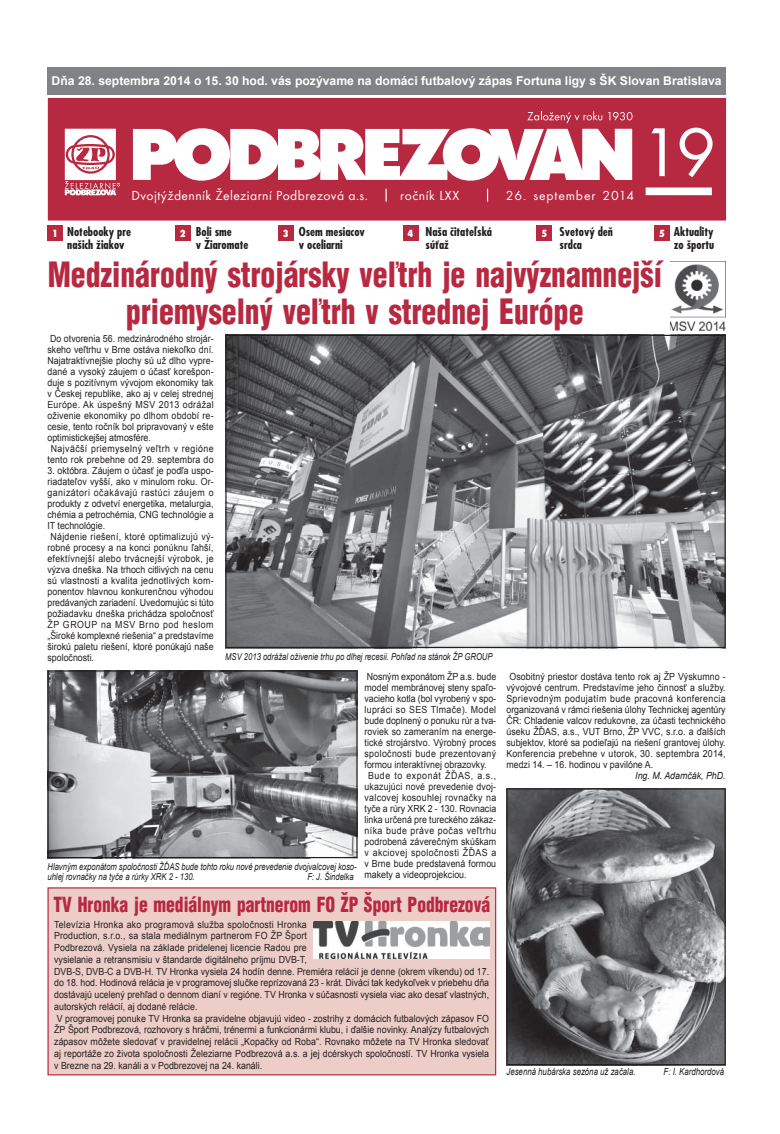
<style>
.page{position:relative;width:780px;height:1134px;background:#fff}
.page>*{position:absolute;margin:0;border:0;box-sizing:border-box;transform-origin:0 0}
.t1{font:71.75px "Futura TEE";color:#fff}
.t2{font:900 34px/36.4px "Switzerland Cond";color:#b72841;text-align:center;scale:.87 1}
.t3{font:900 20.38px "Switzerland Cond";color:#b72841;scale:.86 1}
.t4{font:13.62px "Futura TEE";letter-spacing:.03em;color:#fff}
.t5{font:13.62px "Futura TEE";letter-spacing:.065em;color:#fff}
.t6{font:700 12.25px "Arial";color:#fff}
.t7{font:700 12px/13.1px "Fujiyama";color:#231f20}
.t8{font:9.75px/11.8px "Arial";letter-spacing:.005em;color:#231f20;scale:.9 1}
.t9{font:9.75px "Arial";letter-spacing:.035em;color:#231f20;scale:.9 1}
.t10{font:9.75px "Arial";letter-spacing:.045em;color:#231f20;scale:.9 1}
.t11{font:9.75px "Arial";letter-spacing:.025em;color:#231f20;scale:.9 1}
.t12{font:9.75px "Arial";letter-spacing:.055em;color:#231f20;scale:.9 1}
.t13{font:italic 9.75px "Arial";color:#231f20;scale:.8 1}
.t14{font:9.75px "Arial";letter-spacing:.03em;color:#231f20;scale:.9 1}
.t15{font:9.75px "Arial";letter-spacing:.06em;color:#231f20;scale:.9 1}
.t16{font:italic 9.75px "Arial";color:#231f20;scale:.9 1}
.t17{font:italic 9.62px/10.8px "Arial";color:#231f20;scale:.8 1}
.t18{font:800 9.62px "Fujiyama";color:#fff}
</style>
<div class="page">
<svg style="left:48px;top:98px;width:678px;height:123px;background:#bb364d"></svg>
<svg style="left:133px;top:111px;width:499px;height:70px"></svg>
<svg style="left:385px;top:189px;width:1px;height:13px"></svg>
<svg style="left:487px;top:189px;width:1px;height:13px"></svg>
<div style="left:47px;top:225px;width:16px;height:16px;background:#b72841"></div>
<div style="left:175px;top:225px;width:15px;height:16px;background:#b72841"></div>
<div style="left:278px;top:225px;width:15px;height:16px;background:#b72841"></div>
<div style="left:403px;top:225px;width:15px;height:16px;background:#b72841"></div>
<div style="left:537px;top:225px;width:15px;height:16px;background:#b72841"></div>
<div style="left:654px;top:225px;width:15px;height:16px;background:#b72841"></div>
<div style="left:48px;top:888px;width:447px;height:187px;background:#eccdc7"></div>
<div style="left:47px;top:887px;width:449px;height:188px;border:1px solid #b72841"></div>
<img style="left:314px;top:921px;width:175px;height:37px">
<div style="left:48px;top:67px;width:678px;height:28px;background:#808285"></div>
<img style="left:227px;top:337px;width:496px;height:309px">
<div style="left:225px;top:335px;width:500px;height:313px;border:1px solid #231f20"></div>
<img style="left:49px;top:672px;width:306px;height:184px">
<div style="left:47px;top:670px;width:310px;height:188px;border:1px solid #231f20"></div>
<img style="left:508px;top:790px;width:215px;height:273px">
<div style="left:506px;top:788px;width:219px;height:277px;border:1px solid #231f20"></div>
<img style="left:670px;top:261px;width:55px;height:70px">
<p class="t6" style="left:52px;top:73px;width:671px">Dňa 28. septembra 2014 o 15. 30 hod. vás pozývame na domáci futbalový zápas Fortuna ligy s ŠK Slovan Bratislava</p>
<h3 class="t4" style="left:131px;top:189px;width:238px">Dvojtýždenník Železiarní Podbrezová a.s.</h3>
<h3 class="t4" style="left:400px;top:189px;width:60px">ročník LXX</h3>
<h3 class="t5" style="left:506px;top:189px;width:130px">26. september 2014</h3>
<h1 class="t1" style="left:640px;top:119px;width:77px">19</h1>
<p class="t7" style="left:67px;top:226px;width:65px">Notebooky pre našich žiakov</p>
<p class="t7" style="left:196px;top:226px;width:54px">Boli sme<br>v Žiaromate</p>
<p class="t7" style="left:299px;top:226px;width:68px">Osem mesiacov v oceliarni</p>
<p class="t7" style="left:425px;top:226px;width:68px">Naša čitateľská súťaž</p>
<p class="t7" style="left:559px;top:226px;width:55px">Svetový deň srdca</p>
<p class="t7" style="left:673px;top:226px;width:42px">Aktuality zo športu</p>
<p class="t18" style="left:52px;top:229px;width:7px">1</p>
<p class="t18" style="left:180px;top:229px;width:7px">2</p>
<p class="t18" style="left:283px;top:229px;width:7px">3</p>
<p class="t18" style="left:407px;top:229px;width:7px">4</p>
<p class="t18" style="left:541px;top:229px;width:7px">5</p>
<p class="t18" style="left:659px;top:229px;width:7px">5</p>
<h2 class="t2" style="left:48px;top:259px;width:707px">Medzinárodný strojársky veľtrh je najvýznamnejší priemyselný veľtrh v strednej Európe</h2>
<p class="t8" style="left:50px;top:333px;width:183px">Do otvorenia 56. medzinárodného strojár-</p>
<p class="t8" style="left:47px;top:344px;width:186px">skeho veľtrhu v Brne ostáva niekoľko dní.</p>
<p class="t8" style="left:47px;top:355px;width:186px">Najatraktívnejšie plochy sú už dlho vypre-</p>
<p class="t8" style="left:47px;top:366px;width:186px">dané a vysoký záujem o účasť korešpon-</p>
<p class="t8" style="left:47px;top:377px;width:186px">duje s pozitívnym vývojom ekonomiky tak</p>
<p class="t8" style="left:47px;top:388px;width:186px">v Českej republike, ako aj v celej strednej</p>
<p class="t9" style="left:47px;top:399px;width:186px">Európe. Ak úspešný MSV 2013 odrážal</p>
<p class="t8" style="left:47px;top:410px;width:186px">oživenie ekonomiky po dlhom období re-</p>
<p class="t8" style="left:47px;top:421px;width:186px">cesie, tento ročník bol pripravovaný v ešte</p>
<p class="t8" style="left:47px;top:432px;width:116px">optimistickejšej atmosfére.</p>
<p class="t10" style="left:51px;top:443px;width:182px">Najväčší priemyselný veľtrh v regióne</p>
<p class="t8" style="left:47px;top:454px;width:186px">tento rok prebehne od 29. septembra do</p>
<p class="t8" style="left:47px;top:465px;width:186px">3. októbra. Záujem o účasť je podľa uspo-</p>
<p class="t8" style="left:47px;top:476px;width:186px">riadateľov vyšší, ako v minulom roku. Or-</p>
<p class="t12" style="left:47px;top:487px;width:186px">ganizátori očakávajú rastúci záujem o</p>
<p class="t8" style="left:47px;top:498px;width:186px">produkty z odvetví energetika, metalurgia,</p>
<p class="t8" style="left:47px;top:509px;width:186px">chémia a petrochémia, CNG technológie a</p>
<p class="t8" style="left:47px;top:520px;width:66px">IT technológie.</p>
<p class="t11" style="left:51px;top:531px;width:182px">Nájdenie riešení, ktoré optimalizujú vý-</p>
<p class="t8" style="left:47px;top:542px;width:186px">robné procesy a na konci ponúknu ľahší,</p>
<p class="t14" style="left:47px;top:553px;width:186px">efektívnejší alebo trvácnejší výrobok, je</p>
<p class="t8" style="left:47px;top:564px;width:186px">výzva dneška. Na trhoch citlivých na cenu</p>
<p class="t11" style="left:47px;top:575px;width:186px">sú vlastnosti a kvalita jednotlivých kom-</p>
<p class="t8" style="left:47px;top:586px;width:186px">ponentov hlavnou konkurenčnou výhodou</p>
<p class="t8" style="left:47px;top:597px;width:186px">predávaných zariadení. Uvedomujúc si túto</p>
<p class="t8" style="left:47px;top:608px;width:186px">požiadavku dneška prichádza spoločnosť</p>
<p class="t12" style="left:47px;top:619px;width:186px">ŽP GROUP na MSV Brno pod heslom</p>
<p class="t8" style="left:47px;top:630px;width:186px">„Široké komplexné riešenia“ a predstavíme</p>
<p class="t8" style="left:47px;top:641px;width:186px">širokú paletu riešení, ktoré ponúkajú naše</p>
<p class="t8" style="left:47px;top:652px;width:53px">spoločnosti.</p>
<p class="t17" style="left:225px;top:652px;width:336px">MSV 2013 odrážal oživenie trhu po dlhej recesii. Pohľad na stánok ŽP GROUP</p>
<p class="t8" style="left:367px;top:671px;width:145px">Nosným exponátom ŽP a.s. bude</p>
<p class="t8" style="left:364px;top:682px;width:148px">model membránovej steny spaľo-</p>
<p class="t8" style="left:364px;top:693px;width:148px">vacieho kotla (bol vyrobený v spo-</p>
<p class="t9" style="left:364px;top:704px;width:148px">lupráci so SES Tlmače). Model</p>
<p class="t8" style="left:364px;top:715px;width:148px">bude doplnený o ponuku rúr a tva-</p>
<p class="t8" style="left:364px;top:726px;width:148px">roviek so zameraním na energe-</p>
<p class="t8" style="left:364px;top:737px;width:148px">tické strojárstvo. Výrobný proces</p>
<p class="t9" style="left:364px;top:748px;width:148px">spoločnosti bude prezentovaný</p>
<p class="t8" style="left:364px;top:759px;width:137px">formou interaktívnej obrazovky.</p>
<p class="t15" style="left:368px;top:770px;width:144px">Bude to exponát ŽĎAS, a.s.,</p>
<p class="t8" style="left:364px;top:781px;width:148px">ukazujúci nové prevedenie dvoj-</p>
<p class="t9" style="left:364px;top:792px;width:148px">valcovej kosouhlej rovnačky na</p>
<p class="t8" style="left:364px;top:803px;width:148px">tyče a rúry XRK 2 - 130. Rovnacia</p>
<p class="t8" style="left:364px;top:814px;width:148px">linka určená pre tureckého zákaz-</p>
<p class="t10" style="left:364px;top:825px;width:148px">níka bude práve počas veľtrhu</p>
<p class="t8" style="left:364px;top:836px;width:148px">podrobená záverečným skúškam</p>
<p class="t10" style="left:364px;top:847px;width:148px">v akciovej spoločnosti ŽĎAS a</p>
<p class="t8" style="left:364px;top:858px;width:148px">v Brne bude predstavená formou</p>
<p class="t8" style="left:364px;top:869px;width:115px">makety a videoprojekciou.</p>
<p class="t17" style="left:47px;top:861px;width:388px">Hlavným exponátom spoločnosti ŽĎAS bude tohto roku nové prevedenie dvojvalcovej koso&shy;uhlej rovnačky na tyče a rúrky XRK 2 - 130.</p>
<p class="t17" style="left:307px;top:871px;width:59px">F: J. Šindelka</p>
<h3 class="t3" style="left:53px;top:895px;width:509px">TV Hronka je mediálnym partnerom FO ŽP Šport Podbrezová</h3>
<p class="t8" style="left:54px;top:918px;width:485px">Televízia Hronka ako programová služba spoločnosti Hronka<br>Production, s.r.o., sa stala mediálnym partnerom FO ŽP Šport<br>Podbrezová. Vysiela na základe pridelenej licencie Radou pre<br>vysielanie a retransmisiu v štandarde digitálneho príjmu DVB-T,<br>DVB-S, DVB-C a DVB-H. TV Hronka vysiela 24 hodín denne. Premiéra relácií je denne (okrem víkendu) od 17. do 18. hod. Hodinová relácia je v programovej slučke reprízovaná 23 - krát. Diváci tak kedykoľvek v priebehu dňa dostávajú ucelený prehľad o dennom dianí v regióne. TV Hronka v súčasnosti vysiela viac ako desať vlastných, autorských relácií, aj dodané relácie.<br>V programovej ponuke TV Hronka sa pravidelne objavujú video - zostrihy z domácich futbalových zápasov FO ŽP Šport Podbrezová, rozhovory s hráčmi, trénermi a funkcionármi klubu, i ďalšie novinky. Analýzy futbalových zápasov môžete sledovať v pravidelnej relácii „Kopačky od Roba“. Rovnako môžete na TV Hronka sledovať aj reportáže zo života spoločnosti Železiarne Podbrezová a.s. a jej dcérskych spoločností. TV Hronka vysiela v Brezne na 29. kanáli a v Podbrezovej na 24. kanáli.</p>
<p class="t8" style="left:506px;top:671px;width:245px;line-height:11px;text-align:justify;text-indent:3px">Osobitný priestor dostáva tento rok aj ŽP Výskumno - vývojové centrum. Predstavíme jeho činnosť a služby.<br>Sprievodným podujatím bude pracovná konferencia organizovaná v rámci riešenia úlohy Technickej agentúry ČR: Chladenie valcov redukovne, za účasti technického úseku ŽĎAS, a.s., VUT Brno, ŽP VVC, s.r.o. a ďalších subjektov, ktoré sa podieľajú na riešení grantovej úlohy.<br>Konferencia prebehne v utorok, 30. septembra 2014, medzi 14. – 16. hodinou v pavilóne A.</p>
<p class="t16" style="left:635px;top:770px;width:102px">Ing. M. Adamčák, PhD.</p>
<p class="t13" style="left:506px;top:1066px;width:163px">Jesenná hubárska sezóna už začala.</p>
<p class="t13" style="left:663px;top:1066px;width:77px">F: I. Kardhordová</p>
</div>
